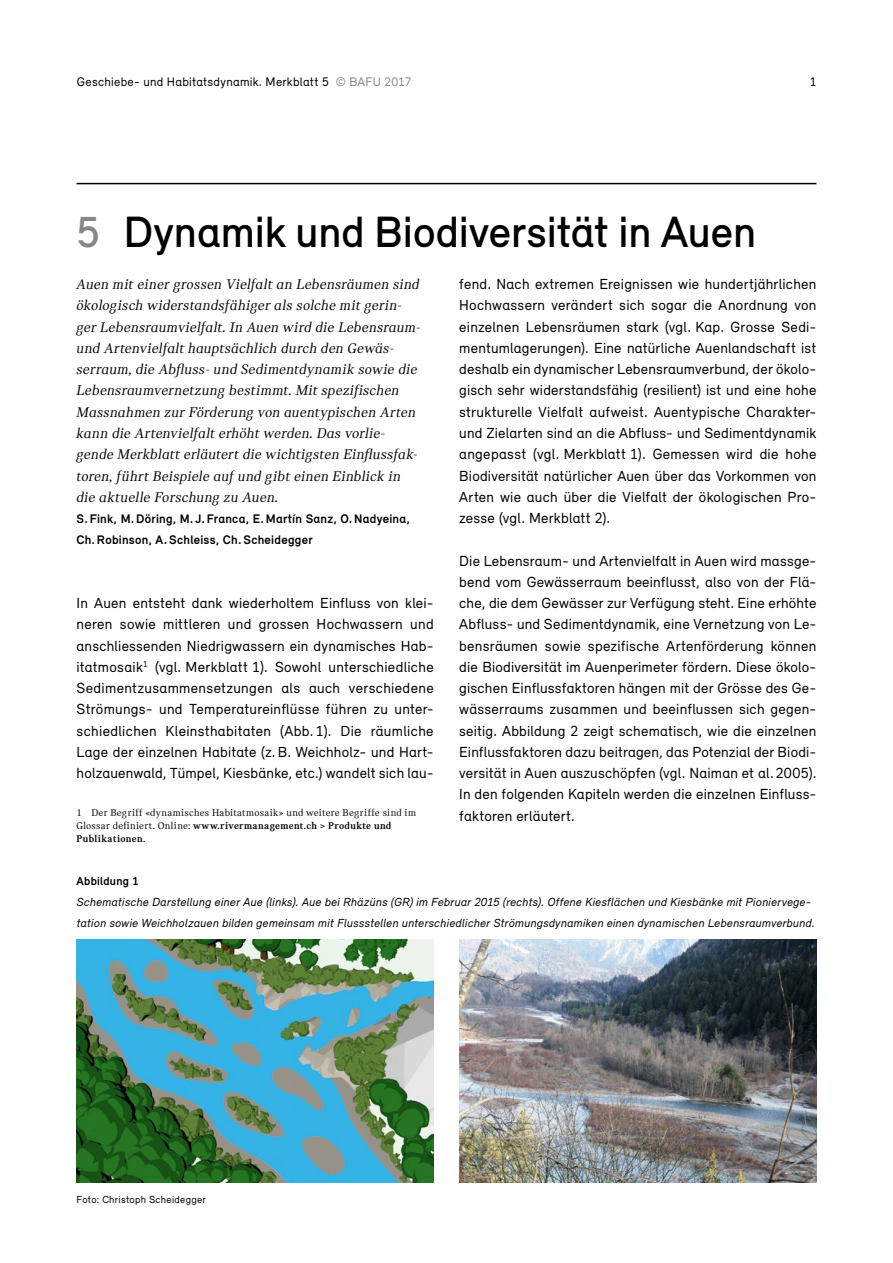
<style>
.page{position:relative;width:893px;height:1263px;background:#fff}
.page>*{position:absolute;margin:0;border:0;box-sizing:border-box;transform-origin:0 0}
.t1{font:500 45px "Relevant";color:#000}
.t2{font:15px/21.3px "Relevant";letter-spacing:.015em;color:#000;text-align:justify}
.t3{font:italic 15px/21.3px "Catalog";letter-spacing:.015em;color:#000}
.t4{font:700 12.75px/21.3px "Relevant";letter-spacing:.02em;color:#000}
.t5{font:12.75px "Relevant";letter-spacing:.02em;color:#000}
._08_Legende_Text{font:italic 12px/21.3px "Relevant";letter-spacing:.02em;color:#000}
._08_Legende_Titel{font:700 12px "Relevant";letter-spacing:.02em;color:#000}
.t6{font:10.5px/12.8px "Catalog";letter-spacing:.03em;color:#000}
.t7{font:10.5px "Relevant";letter-spacing:.025em;color:#000}
.s1{color:#868786}
.s2{font-weight:900}
</style>
<div class="page">
<hr style="left:77px;top:183px;width:739px;height:1px;background:#000">
<img style="left:459px;top:940px;width:357px;height:242px">
<img style="left:77px;top:940px;width:357px;height:242px">
<p class="t5" style="left:77px;top:74px;width:336px">Geschiebe- und Habitatsdynamik. Merkblatt 5 <span class="s1">© BAFU 2017</span></p>
<p class="t5" style="left:810px;top:74px;width:8px">1</p>
<h1 class="t1" style="left:77px;top:204px;width:681px"><span class="s1">5</span> Dynamik und Biodiversität in Auen</h1>
<p class="t3" style="left:77px;top:274px;width:345px">Auen mit einer grossen Vielfalt an Lebensräumen sind ökologisch widerstandsfähiger als solche mit gerin&shy;ger Lebensraumvielfalt. In Auen wird die Lebensraum&shy;und Artenvielfalt hauptsächlich durch den Gewäs&shy;serraum, die Abfluss- und Sedimentdynamik sowie die Lebensraumvernetzung bestimmt. Mit spezifischen Massnahmen zur Förderung von auentypischen Arten kann die Artenvielfalt erhöht werden. Das vorlie&shy;gende Merkblatt erläutert die wichtigsten Einflussfak&shy;toren, führt Beispiele auf und gibt einen Einblick in die aktuelle Forschung zu Auen.</p>
<p class="t4" style="left:77px;top:508px;width:335px">S. Fink, M.Döring, M. J. Franca, E.Martín Sanz, O.Nadyeina,<br>Ch.Robinson, A.Schleiss, Ch.Scheidegger</p>
<p class="t2" style="left:459px;top:273px;width:359px">fend. Nach extremen Ereignissen wie hundertjährlichen Hochwassern verändert sich sogar die Anordnung von einzelnen Lebensräumen stark (vgl. Kap. Grosse Sedi&shy;mentumlagerungen). Eine natürliche Auenlandschaft ist deshalb ein dynamischer Lebensraumverbund, der ökolo&shy;gisch sehr widerstandsfähig (resilient) ist und eine hohe strukturelle Vielfalt aufweist. Auentypische Charakter&shy;und Zielarten sind an die Abfluss- und Sedimentdynamik angepasst (vgl. Merkblatt 1). Gemessen wird die hohe Biodiversität natürlicher Auen über das Vorkommen von Arten wie auch über die Vielfalt der ökologischen Pro&shy;zesse (vgl. Merkblatt 2).</p>
<p class="t2" style="left:459px;top:549px;width:359px">Die Lebensraum- und Artenvielfalt in Auen wird massge&shy;bend vom Gewässerraum beeinflusst, also von der Flä&shy;che, die dem Gewässer zur Verfügung steht. Eine erhöhte Abfluss- und Sedimentdynamik, eine Vernetzung von Le&shy;bensräumen sowie spezifische Artenförderung können die Biodiversität im Auenperimeter fördern. Diese ökolo&shy;gischen Einflussfaktoren hängen mit der Grösse des Ge&shy;wässerraums zusammen und beeinflussen sich gegen&shy;seitig. Abbildung 2 zeigt schematisch, wie die einzelnen Einflussfaktoren dazu beitragen, das Potenzial der Biodi&shy;versität in Auen auszuschöpfen (vgl. Naiman et al. 2005).<br>In den folgenden Kapiteln werden die einzelnen Einfluss&shy;faktoren erläutert.</p>
<p class="t2" style="left:77px;top:592px;width:359px">In Auen entsteht dank wiederholtem Einfluss von klei&shy;neren sowie mittleren und grossen Hochwassern und anschliessenden Niedrigwassern ein dynamisches Hab&shy;itatmosaik<sup>1</sup> (vgl. Merkblatt 1). Sowohl unterschiedliche Sedimentzusammensetzungen als auch verschiedene Strömungs- und Temperatureinflüsse führen zu unter&shy;schiedlichen Kleinsthabitaten (Abb. 1). Die räumliche Lage der einzelnen Habitate (z.B. Weichholz- und Hart&shy;holzauenwald, Tümpel, Kiesbänke, etc.) wandelt sich lau-</p>
<p class="t6" style="left:77px;top:807px;width:341px">1 Der Begriff «dynamisches Habitatmosaik» und weitere Begriffe sind im<br>Glossar definiert. Online: <span class="s2">www.rivermanagement.ch &gt; Produkte und<br>Publikationen.</span></p>
<h4 class="_08_Legende_Titel" style="left:77px;top:873px;width:64px">Abbildung 1</h4>
<h5 class="_08_Legende_Text" style="left:77px;top:891px;width:740px">Schematische Darstellung einer Aue (links). Aue bei Rhäzüns (GR) im Februar 2015 (rechts). Offene Kiesflächen und Kiesbänke mit Pioniervege&shy;tation sowie Weichholzauen bilden gemeinsam mit Flussstellen unterschiedlicher Strömungsdynamiken einen dynamischen Lebensraumverbund.</h5>
<p class="t7" style="left:77px;top:1193px;width:131px">Foto: Christoph Scheidegger</p>
</div>
